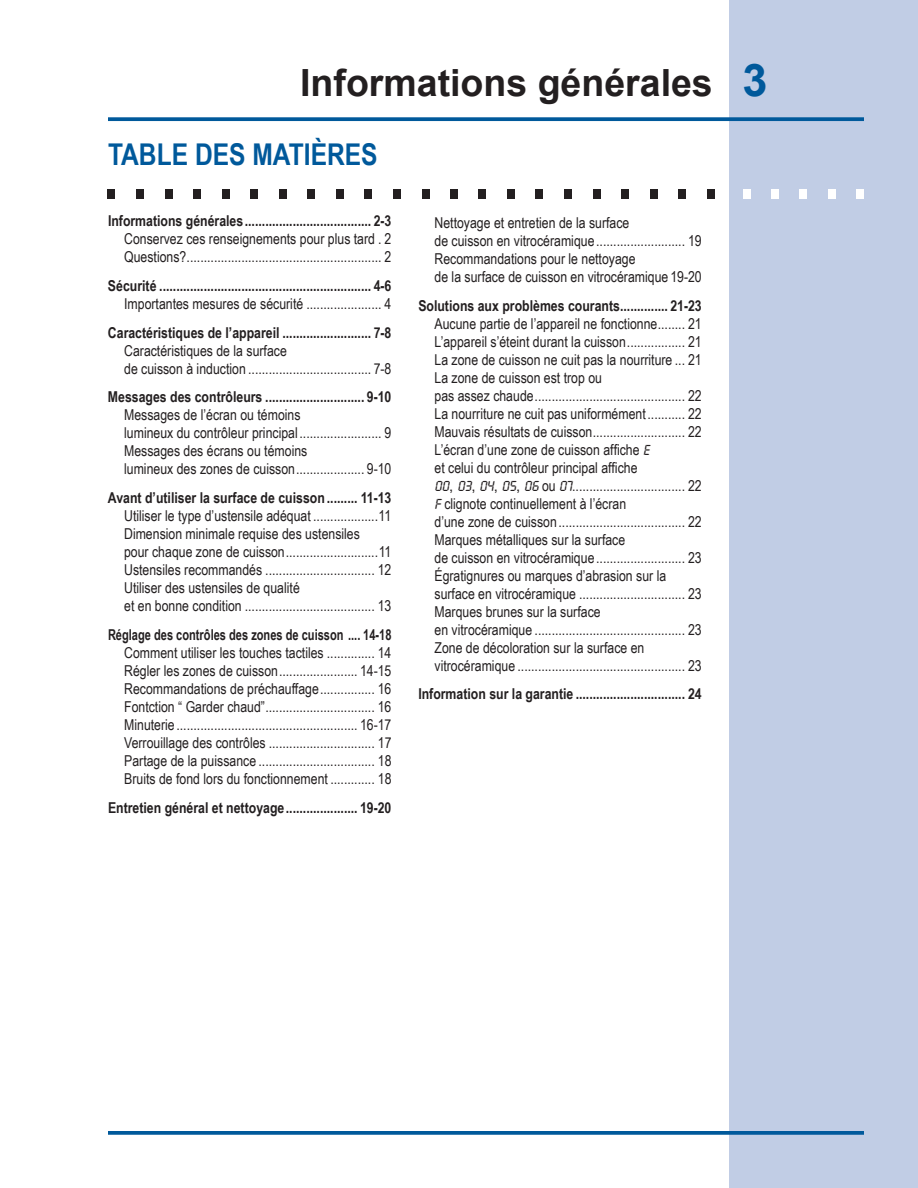
<style>
.page{position:relative;width:918px;height:1188px;background:#fff}
.page>*{position:absolute;margin:0;border:0;box-sizing:border-box;transform-origin:0 0}
.t1{font:700 37.5px "Arial";color:#231f20}
.t2{font:700 30px "Arial Narrow";color:#00599b}
.t3{font:15px/18px "Arial Narrow";color:#231f20}
.t4{font:700 15px "Arial Narrow";color:#231f20}
.t5{font:700 15px "Arial Narrow";color:#231f20;scale:.9 1}
.s1{font-size:45px;color:#00599b}
.s2{font-family:"Lcd D"}
.s3{font-family:"Arial"}
</style>
<div class="page">
<div style="left:729px;top:0;width:189px;height:1188px;background:#c1cde5"></div>
<svg style="left:108px;top:117px;width:756px;height:4px;background:#1164a1"></svg>
<svg style="left:108px;top:1131px;width:756px;height:4px;background:#0f62a0"></svg>
<div style="left:857px;top:190px;width:7px;height:9px;background:#fff"></div>
<div style="left:828px;top:190px;width:8px;height:9px;background:#fff"></div>
<div style="left:800px;top:190px;width:7px;height:9px;background:#fff"></div>
<div style="left:771px;top:190px;width:7px;height:9px;background:#fff"></div>
<div style="left:743px;top:190px;width:7px;height:9px;background:#fff"></div>
<div style="left:707px;top:190px;width:7px;height:9px;background:#231f20"></div>
<div style="left:678px;top:190px;width:8px;height:9px;background:#231f20"></div>
<div style="left:650px;top:190px;width:7px;height:9px;background:#231f20"></div>
<div style="left:622px;top:190px;width:7px;height:9px;background:#231f20"></div>
<div style="left:593px;top:190px;width:7px;height:9px;background:#231f20"></div>
<div style="left:565px;top:190px;width:7px;height:9px;background:#231f20"></div>
<div style="left:536px;top:190px;width:7px;height:9px;background:#231f20"></div>
<div style="left:507px;top:190px;width:7px;height:9px;background:#231f20"></div>
<div style="left:479px;top:190px;width:7px;height:9px;background:#231f20"></div>
<div style="left:450px;top:190px;width:8px;height:9px;background:#231f20"></div>
<div style="left:422px;top:190px;width:7px;height:9px;background:#231f20"></div>
<div style="left:393px;top:190px;width:7px;height:9px;background:#231f20"></div>
<div style="left:365px;top:190px;width:7px;height:9px;background:#231f20"></div>
<div style="left:336px;top:190px;width:7px;height:9px;background:#231f20"></div>
<div style="left:308px;top:190px;width:7px;height:9px;background:#231f20"></div>
<div style="left:279px;top:190px;width:7px;height:9px;background:#231f20"></div>
<div style="left:251px;top:190px;width:7px;height:9px;background:#231f20"></div>
<div style="left:222px;top:190px;width:7px;height:9px;background:#231f20"></div>
<div style="left:194px;top:190px;width:7px;height:9px;background:#231f20"></div>
<div style="left:165px;top:190px;width:7px;height:9px;background:#231f20"></div>
<div style="left:137px;top:190px;width:7px;height:9px;background:#231f20"></div>
<div style="left:108px;top:190px;width:7px;height:9px;background:#231f20"></div>
<h1 class="t1" style="left:300px;top:59px;width:469px">Informations générales <span class="s1">3</span></h1>
<h2 class="t2" style="left:108px;top:131px;width:271px">Table des matières</h2>
<p class="t4" style="left:108px;top:209px;width:285px">Informations générales..................................... 2-3</p>
<p class="t3" style="left:124px;top:229px;width:269px">Conservez ces renseignements pour plus tard . 2<br>Questions?......................................................... 2</p>
<p class="t4" style="left:108px;top:274px;width:285px">Sécurité .............................................................. 4-6</p>
<p class="t3" style="left:124px;top:294px;width:269px">Importantes mesures de sécurité ...................... 4</p>
<p class="t4" style="left:108px;top:321px;width:285px">Caractéristiques de l’appareil .......................... 7-8</p>
<p class="t3" style="left:124px;top:341px;width:269px">Caractéristiques de la surface<br>de cuisson à induction .................................... 7-8</p>
<p class="t4" style="left:108px;top:386px;width:285px">Messages des contrôleurs ............................. 9-10</p>
<p class="t3" style="left:124px;top:405px;width:269px">Messages de l’écran ou témoins<br>lumineux du contrôleur principal........................ 9<br>Messages des écrans ou témoins<br>lumineux des zones de cuisson.................... 9-10</p>
<p class="t4" style="left:108px;top:486px;width:285px">Avant d’utiliser la surface de cuisson ......... 11-13</p>
<p class="t3" style="left:124px;top:506px;width:269px">Utiliser le type d’ustensile adéquat ...................11<br>Dimension minimale requise des ustensiles<br>pour chaque zone de cuisson...........................11<br>Ustensiles recommandés ................................ 12<br>Utiliser des ustensiles de qualité<br>et en bonne condition ...................................... 13</p>
<p class="t5" style="left:108px;top:623px;width:317px">Réglage des contrôles des zones de cuisson .... 14-18</p>
<p class="t3" style="left:124px;top:643px;width:269px;text-align:justify">Comment utiliser les touches tactiles .............. 14<br>Régler les zones de cuisson....................... 14-15<br>Recommandations de préchauffage................ 16<br>Fontction “ Garder chaud”................................ 16<br>Minuterie..................................................... 16-17<br>Verrouillage des contrôles ............................... 17<br>Partage de la puissance .................................. 18<br>Bruits de fond lors du fonctionnement ............. 18</p>
<p class="t4" style="left:108px;top:796px;width:285px">Entretien général et nettoyage..................... 19-20</p>
<p class="t3" style="left:435px;top:213px;width:269px">Nettoyage et entretien de la surface<br>de cuisson en vitrocéramique.......................... 19<br>Recommandations pour le nettoyage<br>de la surface de cuisson en vitrocéramique 19-20</p>
<p class="t4" style="left:418px;top:294px;width:285px">Solutions aux problèmes courants.............. 21-23</p>
<p class="t3" style="left:435px;top:314px;width:269px">Aucune partie de l’appareil ne fonctionne........ 21<br>L’appareil s’éteint durant la cuisson................. 21<br>La zone de cuisson ne cuit pas la nourriture ... 21<br>La zone de cuisson est trop ou<br>pas assez chaude............................................ 22<br>La nourriture ne cuit pas uniformément........... 22<br>Mauvais résultats de cuisson........................... 22<br>L’écran d’une zone de cuisson affiche <span class="s2">E<br></span>et celui du contrôleur principal affiche<br><span class="s2">00</span><span class="s3">,</span> <span class="s2">03</span><span class="s3">,</span> <span class="s2">04</span><span class="s3">,</span> <span class="s2">05</span><span class="s3">,</span> <span class="s2">06</span> ou <span class="s2">07</span>................................. 22<br><span class="s2">F</span> clignote continuellement à l’écran<br>d’une zone de cuisson..................................... 22<br>Marques métalliques sur la surface<br>de cuisson en vitrocéramique.......................... 23<br>Égratignures ou marques d’abrasion sur la surface en vitrocéramique ............................... 23<br>Marques brunes sur la surface<br>en vitrocéramique ............................................ 23<br>Zone de décoloration sur la surface en vitrocéramique ................................................. 23</p>
<p class="t4" style="left:418px;top:683px;width:285px">Information sur la garantie ................................ 24</p>
</div>
